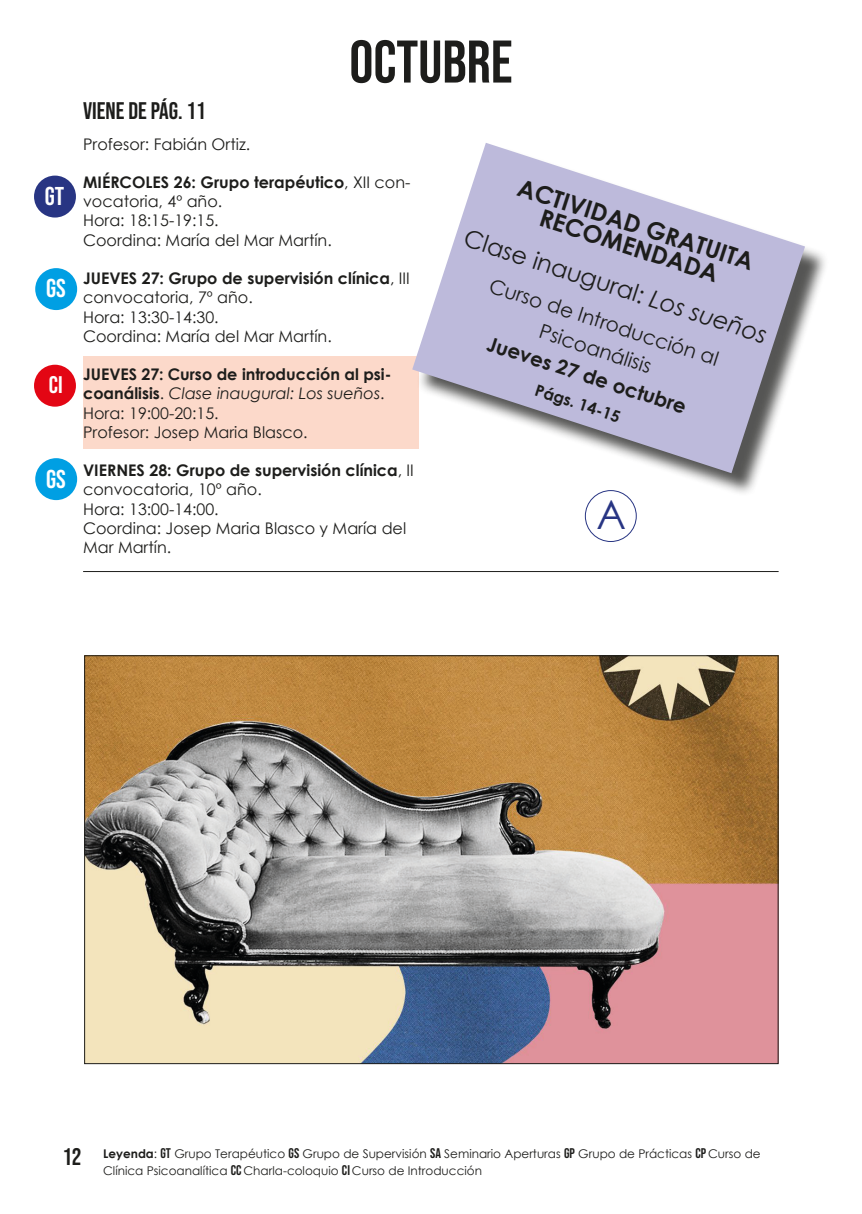
<style>
.page{position:relative;width:862px;height:1214px;background:#fff}
.page>*{position:absolute;margin:0;border:0;box-sizing:border-box;transform-origin:0 0}
.t1{font:60px "Bebas Neue";color:#1d1d1b}
.t2{font:40px "Century Gothic";color:#283583}
.t3{font:25.8px "Bebas Neue";color:#fff}
.t4{font:700 24px "Century Gothic";color:#1d1d1b}
.t5{font:24px "Century Gothic";color:#1d1d1b}
.t6{font:24px "Bebas Neue";color:#1d1d1b}
.t7{font:24px "Bebas Neue";color:#fff}
.t8{font:20px/28px "Century Gothic";color:#1d1d1b;text-align:center}
.t9{font:700 20px "Century Gothic";color:#1d1d1b}
.t10{font:700 16px/19.2px "Century Gothic";color:#1d1d1b}
.t11{font:16px/19.2px "Century Gothic";color:#1d1d1b}
.t12{font:12px/16.8px "Century Gothic";color:#1d1d1b}
.s1{font-weight:400}
.s2{font-weight:400;font-style:italic}
.s3{font-style:italic}
.s4{font-weight:700}
.s5{font-family:"Bebas Neue";font-size:14px}
</style>
<div class="page">
<div style="left:83px;top:356px;width:335px;height:93px;background:#fcd9ca"></div>
<hr style="left:83px;top:571px;width:695px;height:1px;background:#1d1d1b">
<img style="left:86px;top:657px;width:690px;height:404px">
<div style="left:417px;top:147px;width:411px;height:350px;background:#1d1d1b;opacity:.75"></div>
<svg style="left:412px;top:143px;width:393px;height:330px;fill:#bdbadb"></svg>
<div style="left:35px;top:268px;width:42px;height:42px;background:#009fe3;border-radius:50%"></div>
<div style="left:34px;top:175px;width:42px;height:42px;background:#283583;border-radius:50%"></div>
<div style="left:35px;top:458px;width:42px;height:42px;background:#009fe3;border-radius:50%"></div>
<div style="left:34px;top:364px;width:42px;height:42px;background:#e30614;border-radius:50%"></div>
<div style="left:585px;top:490px;width:51px;height:52px;border:1px solid #283583;border-radius:50%"></div>
<p class="t3" style="left:45px;top:181px;width:21px">GT</p>
<p class="t3" style="left:46px;top:274px;width:21px">GS</p>
<p class="t7" style="left:49px;top:371px;width:15px">CI</p>
<p class="t3" style="left:46px;top:464px;width:21px">GS</p>
<p class="t1" style="left:349px;top:28px;width:165px">OCTUBRE</p>
<p class="t6" style="left:83px;top:97px;width:124px">VIENE DE PÁG. 11</p>
<p class="t11" style="left:83px;top:134px;width:169px">Profesor: Fabián Ortiz.</p>
<p class="t10" style="left:83px;top:172px;width:329px">MIÉRCOLES 26: Grupo terapéutico<span class="s1">, XII con&shy;vocatoria, 4º año.</span></p>
<p class="t11" style="left:83px;top:211px;width:137px">Hora: 18:15-19:15.</p>
<p class="t11" style="left:83px;top:230px;width:250px">Coordina: María del Mar Martín.</p>
<p class="t10" style="left:83px;top:268px;width:328px">JUEVES 27: Grupo de supervisión clínica<span class="s1">, III convocatoria, 7º año.</span></p>
<p class="t11" style="left:83px;top:307px;width:137px">Hora: 13:30-14:30.</p>
<p class="t11" style="left:83px;top:326px;width:250px">Coordina: María del Mar Martín.</p>
<p class="t10" style="left:83px;top:364px;width:310px">JUEVES 27: Curso de introducción al psi&shy;coanálisis<span class="s1">.</span> <span class="s2">Clase inaugural: Los sueños</span><span class="s1">.</span></p>
<p class="t11" style="left:83px;top:403px;width:137px">Hora: 19:00-20:15.</p>
<p class="t11" style="left:83px;top:422px;width:226px">Profesor: Josep Maria Blasco.</p>
<p class="t10" style="left:83px;top:460px;width:332px">VIERNES 28: Grupo de supervisión clínica<span class="s1">, II convocatoria, 10º año.</span></p>
<p class="t11" style="left:83px;top:499px;width:137px">Hora: 13:00-14:00.</p>
<p class="t11" style="left:83px;top:518px;width:325px">Coordina: Josep Maria Blasco y María del<br>Mar Martín.</p>
<p class="t4" style="left:524px;top:169px;width:248px;rotate:18deg">ACTIVIDAD GRATUITA</p>
<p class="t4" style="left:546px;top:199px;width:188px;rotate:18deg">RECOMENDADA</p>
<p class="t5" style="left:470px;top:221px;width:319px;rotate:18deg">Clase inaugural: <span class="s3">Los sueños</span></p>
<p class="t8" style="left:494px;top:271px;width:241px;rotate:18deg">Curso de Introducción al<br>Psicoanálisis</p>
<p class="t9" style="left:492px;top:328px;width:210px;rotate:18deg">Jueves 27 de octubre</p>
<p class="t10" style="left:539px;top:379px;width:90px;rotate:18deg">Págs. 14-15</p>
<p class="t2" style="left:596px;top:487px;width:31px">A</p>
<p class="t6" style="left:62px;top:1143px;width:21px">12</p>
<p class="t12" style="left:103px;top:1144px;width:659px"><span class="s4">Leyenda</span>: <span class="s5">GT</span> Grupo Terapéutico <span class="s5">GS</span> Grupo de Supervisión <span class="s5">SA</span> Seminario Aperturas <span class="s5">GP</span> Grupo de Prácticas <span class="s5">CP</span> Curso de<br>Clínica Psicoanalítica <span class="s5">CC</span> Charla-coloquio <span class="s5">CI</span> Curso de Introducción</p>
</div>
